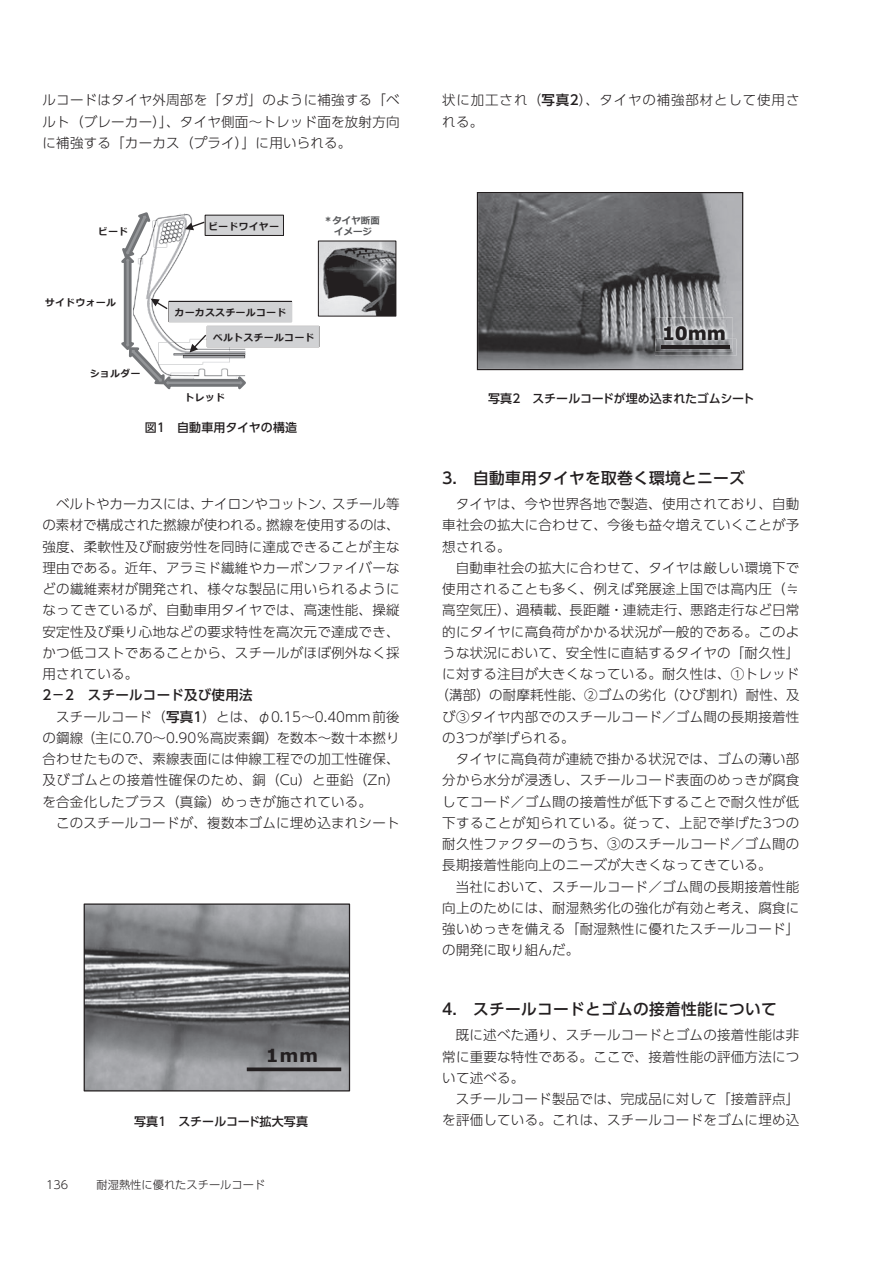
<style>
.page{position:relative;width:893px;height:1263px;background:#fff}
.page>*{position:absolute;margin:0;border:0;box-sizing:border-box;transform-origin:0 0}
.t1{font:700 18px "Verdana";color:#231f20}
.t2{font:500 15.75px "UD Shin Go Pro";letter-spacing:.015em;color:#231f20}
.t3{font:300 13.5px/21.3px "UD Shin Go Pro";letter-spacing:.02em;color:#231f20;text-align:justify}
.t4{font:300 13.5px/21.3px "UD Shin Go Pro";letter-spacing:.065em;color:#231f20}
.t5{font:300 13.5px "UD Shin Go Pro";letter-spacing:.04em;color:#231f20}
.t6{font:500 13.5px "UD Shin Go Pro";letter-spacing:.02em;color:#231f20}
.t7{font:500 12px "UD Shin Go Pro";color:#231f20}
.t8{font:300 11.25px "UD Shin Go Pro";color:#231f20}
.t9{font:700 9.45px "Meiryo";letter-spacing:.075em;color:#231f20}
.t10{font:700 9.45px/11.1px "Meiryo";color:#57585a;text-align:center}
.s1{font-family:"Verdana"}
.s2{font-weight:500}
</style>
<div class="page">
<svg style="left:121px;top:212px;width:198px;height:178px"></svg>
<img style="left:320px;top:242px;width:74px;height:73px">
<div style="left:318px;top:240px;width:78px;height:77px;border:1px solid #231f20"></div>
<img style="left:86px;top:905px;width:262px;height:184px">
<div style="left:84px;top:903px;width:266px;height:188px;border:1px solid #231f20"></div>
<svg style="left:247px;top:1067px;width:94px;height:4px"></svg>
<img style="left:479px;top:194px;width:262px;height:174px">
<div style="left:477px;top:192px;width:266px;height:178px;border:1px solid #231f20"></div>
<img style="left:655px;top:339px;width:81px;height:17px">
<img style="left:656px;top:318px;width:77px;height:34px">
<img style="left:661px;top:345px;width:68px;height:4px">
<img style="left:664px;top:326px;width:60px;height:14px">
<p class="t3" style="left:43px;top:89px;width:359px">ルコードはタイヤ外周部を「タガ」のように補強する「ベルト（ブレーカー）」、タイヤ側面～トレッド面を放射方向に補強する「カーカス（プライ）」に用いられる。</p>
<p class="t9" style="left:98px;top:225px;width:31px">ビード</p>
<p class="t9" style="left:208px;top:220px;width:72px">ビードワイヤー</p>
<p class="t10" style="left:325px;top:215px;width:56px"><span class="s1">*</span>タイヤ断面イメージ</p>
<p class="t9" style="left:45px;top:296px;width:72px">サイドウォール</p>
<p class="t9" style="left:90px;top:367px;width:52px">ショルダー</p>
<p class="t9" style="left:175px;top:306px;width:113px">カーカススチールコード</p>
<p class="t9" style="left:213px;top:331px;width:103px">ベルトスチールコード</p>
<p class="t9" style="left:185px;top:391px;width:42px">トレッド</p>
<p class="t7" style="left:145px;top:418px;width:154px">図1　自動車用タイヤの構造</p>
<p class="t3" style="left:43px;top:493px;width:359px;text-indent:13px">ベルトやカーカスには、ナイロンやコットン、スチール等の素材で構成された撚線が使われる。撚線を使用するのは、強度、柔軟性及び耐疲労性を同時に達成できることが主な理由である。近年、アラミド繊維やカーボンファイバーなどの繊維素材が開発され、様々な製品に用いられるようになってきているが、自動車用タイヤでは、高速性能、操縦安定性及び乗り心地などの要求特性を高次元で達成でき、かつ低コストであることから、スチールがほぼ例外なく採用されている。</p>
<p class="t6" style="left:43px;top:684px;width:212px">2－2　スチールコード及び使用法</p>
<p class="t3" style="left:56px;top:705px;width:345px">スチールコード（<span class="s2">写真1</span>）とは、φ0.15～0.40mm前後</p>
<p class="t3" style="left:43px;top:727px;width:359px">の鋼線（主に0.70～0.90％高炭素鋼）を数本～数十本撚り</p>
<p class="t3" style="left:43px;top:748px;width:358px">合わせたもので、素線表面には伸線工程での加工性確保、</p>
<p class="t5" style="left:43px;top:769px;width:359px">及びゴムとの接着性確保のため、銅（Cu）と亜鉛（Zn）</p>
<p class="t3" style="left:43px;top:790px;width:331px">を合金化したブラス（真鍮）めっきが施されている。</p>
<p class="t3" style="left:56px;top:812px;width:345px">このスチールコードが、複数本ゴムに埋め込まれシート</p>
<h1 class="t1" style="left:266px;top:1042px;width:54px">1mm</h1>
<p class="t7" style="left:134px;top:1111px;width:175px">写真1　スチールコード拡大写真</p>
<p class="t8" style="left:46px;top:1176px;width:24px">136</p>
<p class="t8" style="left:97px;top:1176px;width:170px">耐湿熱性に優れたスチールコード</p>
<p class="t4" style="left:442px;top:89px;width:359px">状に加工され（<span class="s2">写真2</span>）、タイヤの補強部材として使用される。</p>
<h1 class="t1" style="left:662px;top:320px;width:65px">10mm</h1>
<p class="t7" style="left:488px;top:389px;width:268px">写真2　スチールコードが埋め込まれたゴムシート</p>
<p class="t2" style="left:442px;top:465px;width:304px">3.　自動車用タイヤを取巻く環境とニーズ</p>
<p class="t3" style="left:442px;top:493px;width:359px;text-indent:14px">タイヤは、今や世界各地で製造、使用されており、自動車社会の拡大に合わせて、今後も益々増えていくことが予想される。</p>
<p class="t3" style="left:456px;top:557px;width:345px">自動車社会の拡大に合わせて、タイヤは厳しい環境下で</p>
<p class="t3" style="left:442px;top:578px;width:359px">使用されることも多く、例えば発展途上国では高内圧（≒</p>
<p class="t3" style="left:442px;top:599px;width:359px">高空気圧）、過積載、長距離・連続走行、悪路走行など日常</p>
<p class="t3" style="left:442px;top:620px;width:359px">的にタイヤに高負荷がかかる状況が一般的である。このよ</p>
<p class="t3" style="left:442px;top:642px;width:359px">うな状況において、安全性に直結するタイヤの「耐久性」</p>
<p class="t3" style="left:442px;top:663px;width:359px">に対する注目が大きくなっている。耐久性は、①トレッド</p>
<p class="t3" style="left:435px;top:684px;width:365px">（溝部）の耐摩耗性能、②ゴムの劣化（ひび割れ）耐性、及</p>
<p class="t3" style="left:442px;top:705px;width:359px">び③タイヤ内部でのスチールコード／ゴム間の長期接着性</p>
<p class="t3" style="left:442px;top:727px;width:134px">の3つが挙げられる。</p>
<p class="t3" style="left:456px;top:748px;width:345px">タイヤに高負荷が連続で掛かる状況では、ゴムの薄い部</p>
<p class="t3" style="left:442px;top:769px;width:359px">分から水分が浸透し、スチールコード表面のめっきが腐食</p>
<p class="t3" style="left:442px;top:790px;width:359px">してコード／ゴム間の接着性が低下することで耐久性が低</p>
<p class="t3" style="left:442px;top:812px;width:359px">下することが知られている。従って、上記で挙げた3つの</p>
<p class="t3" style="left:442px;top:833px;width:359px">耐久性ファクターのうち、③のスチールコード／ゴム間の</p>
<p class="t3" style="left:442px;top:854px;width:331px">長期接着性能向上のニーズが大きくなってきている。</p>
<p class="t3" style="left:456px;top:875px;width:345px">当社において、スチールコード／ゴム間の長期接着性能</p>
<p class="t3" style="left:442px;top:897px;width:359px">向上のためには、耐湿熱劣化の強化が有効と考え、腐食に</p>
<p class="t3" style="left:442px;top:918px;width:359px">強いめっきを備える「耐湿熱性に優れたスチールコード」</p>
<p class="t3" style="left:442px;top:939px;width:139px">の開発に取り組んだ。</p>
<p class="t2" style="left:442px;top:996px;width:336px">4.　スチールコードとゴムの接着性能について</p>
<p class="t3" style="left:442px;top:1024px;width:359px;text-indent:14px">既に述べた通り、スチールコードとゴムの接着性能は非常に重要な特性である。ここで、接着性能の評価方法について述べる。</p>
<p class="t3" style="left:442px;top:1088px;width:359px;text-align:right">スチールコード製品では、完成品に対して「接着評点」を評価している。これは、スチールコードをゴムに埋め込</p>
</div>
